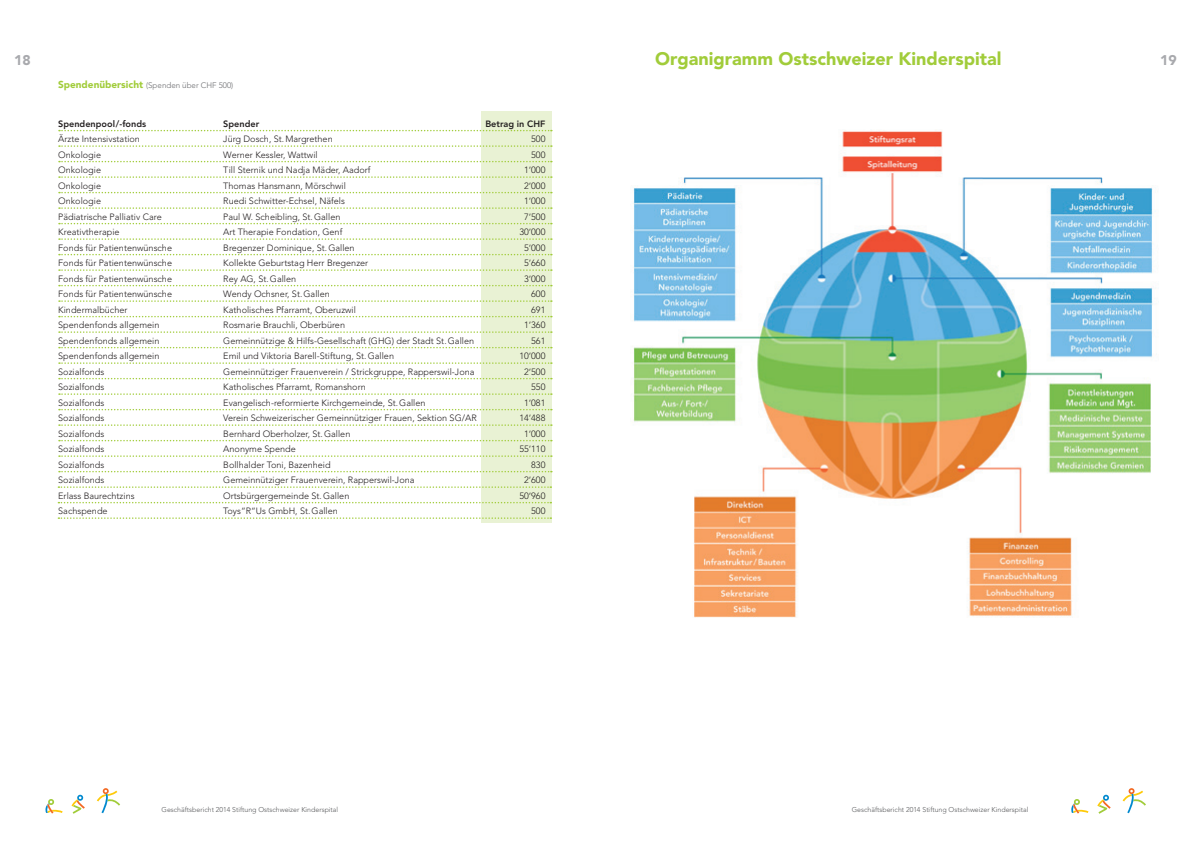
<style>
.page{position:relative;width:1191px;height:842px;background:#fff}
.page>*{position:absolute;margin:0;border:0;box-sizing:border-box;transform-origin:0 0}
.t1{font:900 18px "Avenir LT Std";color:#a1cc3a}
.t2{font:900 14px "Avenir LT Std";color:#a8a9ad}
.t3{font:300 9.1px "Avenir LT Std";color:#231f20}
.t4{font:800 9.1px "Avenir LT Std";color:#231f20}
.t5{font:300 8px "Avenir LT Std";color:#6c6d70}
.t6{font:300 7px "Avenir LT Std";color:#57585a}
.s1{font-weight:900;font-size:10px;color:#a1cc3a}
</style>
<div class="page">
<svg style="left:1071px;top:799px;width:17px;height:14px"></svg>
<svg style="left:1097px;top:795px;width:13px;height:19px"></svg>
<svg style="left:1122px;top:788px;width:24px;height:25px"></svg>
<div style="left:481px;top:111px;width:70px;height:412px;background:#e9f2d4"></div>
<svg style="left:59px;top:130px;width:493px;height:1px"></svg>
<svg style="left:59px;top:145px;width:493px;height:2px"></svg>
<svg style="left:59px;top:161px;width:493px;height:1px"></svg>
<svg style="left:59px;top:176px;width:493px;height:2px"></svg>
<svg style="left:59px;top:192px;width:493px;height:1px"></svg>
<svg style="left:59px;top:207px;width:493px;height:2px"></svg>
<svg style="left:59px;top:223px;width:493px;height:1px"></svg>
<svg style="left:59px;top:238px;width:493px;height:2px"></svg>
<svg style="left:59px;top:254px;width:493px;height:1px"></svg>
<svg style="left:59px;top:269px;width:493px;height:2px"></svg>
<svg style="left:59px;top:285px;width:493px;height:1px"></svg>
<svg style="left:59px;top:300px;width:493px;height:2px"></svg>
<svg style="left:59px;top:316px;width:493px;height:1px"></svg>
<svg style="left:59px;top:331px;width:493px;height:2px"></svg>
<svg style="left:59px;top:347px;width:493px;height:1px"></svg>
<svg style="left:59px;top:362px;width:493px;height:2px"></svg>
<svg style="left:59px;top:378px;width:493px;height:1px"></svg>
<svg style="left:59px;top:393px;width:493px;height:2px"></svg>
<svg style="left:59px;top:409px;width:493px;height:1px"></svg>
<svg style="left:59px;top:424px;width:493px;height:2px"></svg>
<svg style="left:59px;top:440px;width:493px;height:1px"></svg>
<svg style="left:59px;top:455px;width:493px;height:2px"></svg>
<svg style="left:58px;top:486px;width:493px;height:2px"></svg>
<svg style="left:58px;top:517px;width:493px;height:2px"></svg>
<svg style="left:59px;top:471px;width:493px;height:1px"></svg>
<svg style="left:58px;top:502px;width:493px;height:1px"></svg>
<img style="left:632px;top:130px;width:524px;height:488px">
<svg style="left:45px;top:799px;width:18px;height:14px"></svg>
<svg style="left:72px;top:795px;width:13px;height:19px"></svg>
<svg style="left:97px;top:788px;width:23px;height:25px"></svg>
<h2 class="t2" style="left:14px;top:51px;width:18px">18</h2>
<h1 class="t1" style="left:655px;top:47px;width:348px">Organigramm Ostschweizer Kinderspital</h1>
<h2 class="t2" style="left:1160px;top:51px;width:18px">19</h2>
<p class="t5" style="left:58px;top:80px;width:177px"><span class="s1">Spendenübersicht</span> (Spenden über CHF 500)</p>
<p class="t4" style="left:58px;top:118px;width:89px">Spendenpool/-fonds</p>
<p class="t4" style="left:223px;top:118px;width:37px">Spender</p>
<p class="t4" style="left:485px;top:118px;width:61px">Betrag in CHF</p>
<p class="t3" style="left:58px;top:134px;width:83px">Ärzte Intensivstation</p>
<p class="t3" style="left:223px;top:134px;width:111px">Jürg Dosch, St.Margrethen</p>
<p class="t3" style="left:531px;top:134px;width:16px">500</p>
<p class="t3" style="left:58px;top:149px;width:44px">Onkologie</p>
<p class="t3" style="left:223px;top:149px;width:96px">Werner Kessler, Wattwil</p>
<p class="t3" style="left:531px;top:149px;width:16px">500</p>
<p class="t3" style="left:58px;top:165px;width:44px">Onkologie</p>
<p class="t3" style="left:223px;top:165px;width:149px">Till Sternik und Nadja Mäder, Aadorf</p>
<p class="t3" style="left:524px;top:165px;width:23px">1‘000</p>
<p class="t3" style="left:58px;top:180px;width:44px">Onkologie</p>
<p class="t3" style="left:223px;top:180px;width:124px">Thomas Hansmann, Mörschwil</p>
<p class="t3" style="left:524px;top:180px;width:23px">2‘000</p>
<p class="t3" style="left:58px;top:196px;width:44px">Onkologie</p>
<p class="t3" style="left:223px;top:196px;width:123px">Ruedi Schwitter-Echsel, Näfels</p>
<p class="t3" style="left:524px;top:196px;width:23px">1‘000</p>
<p class="t3" style="left:58px;top:211px;width:105px">Pädiatrische Palliativ Care</p>
<p class="t3" style="left:223px;top:211px;width:119px">Paul W. Scheibling, St.Gallen</p>
<p class="t3" style="left:524px;top:211px;width:23px">7‘500</p>
<p class="t3" style="left:58px;top:227px;width:63px">Kreativtherapie</p>
<p class="t3" style="left:223px;top:227px;width:121px">Art Therapie Fondation, Genf</p>
<p class="t3" style="left:519px;top:227px;width:28px">30‘000</p>
<p class="t3" style="left:58px;top:242px;width:115px">Fonds für Patientenwünsche</p>
<p class="t3" style="left:223px;top:242px;width:133px">Bregenzer Dominique, St.Gallen</p>
<p class="t3" style="left:524px;top:242px;width:23px">5‘000</p>
<p class="t3" style="left:58px;top:258px;width:115px">Fonds für Patientenwünsche</p>
<p class="t3" style="left:223px;top:258px;width:146px">Kollekte Geburtstag Herr Bregenzer</p>
<p class="t3" style="left:524px;top:258px;width:23px">5‘660</p>
<p class="t3" style="left:58px;top:273px;width:115px">Fonds für Patientenwünsche</p>
<p class="t3" style="left:223px;top:273px;width:74px">Rey AG, St.Gallen</p>
<p class="t3" style="left:524px;top:273px;width:23px">3‘000</p>
<p class="t3" style="left:58px;top:289px;width:115px">Fonds für Patientenwünsche</p>
<p class="t3" style="left:223px;top:289px;width:108px">Wendy Ochsner, St.Gallen</p>
<p class="t3" style="left:531px;top:289px;width:16px">600</p>
<p class="t3" style="left:58px;top:304px;width:71px">Kindermalbücher</p>
<p class="t3" style="left:223px;top:304px;width:134px">Katholisches Pfarramt, Oberuzwil</p>
<p class="t3" style="left:531px;top:304px;width:16px">691</p>
<p class="t3" style="left:58px;top:320px;width:103px">Spendenfonds allgemein</p>
<p class="t3" style="left:223px;top:320px;width:123px">Rosmarie Brauchli, Oberbüren</p>
<p class="t3" style="left:524px;top:320px;width:23px">1‘360</p>
<p class="t3" style="left:58px;top:335px;width:103px">Spendenfonds allgemein</p>
<p class="t3" style="left:223px;top:335px;width:252px">Gemeinnützige &amp; Hilfs-Gesellschaft (GHG) der Stadt St.Gallen</p>
<p class="t3" style="left:531px;top:335px;width:16px">561</p>
<p class="t3" style="left:58px;top:351px;width:103px">Spendenfonds allgemein</p>
<p class="t3" style="left:223px;top:351px;width:172px">Emil und Viktoria Barell-Stiftung, St.Gallen</p>
<p class="t3" style="left:519px;top:351px;width:28px">10‘000</p>
<p class="t3" style="left:58px;top:366px;width:48px">Sozialfonds</p>
<p class="t3" style="left:223px;top:366px;width:253px">Gemeinnütziger Frauenverein / Strickgruppe, Rapperswil-Jona</p>
<p class="t3" style="left:524px;top:366px;width:23px">2‘500</p>
<p class="t3" style="left:58px;top:382px;width:48px">Sozialfonds</p>
<p class="t3" style="left:223px;top:382px;width:144px">Katholisches Pfarramt, Romanshorn</p>
<p class="t3" style="left:531px;top:382px;width:16px">550</p>
<p class="t3" style="left:58px;top:397px;width:48px">Sozialfonds</p>
<p class="t3" style="left:223px;top:397px;width:204px">Evangelisch-reformierte Kirchgemeinde, St.Gallen</p>
<p class="t3" style="left:524px;top:397px;width:23px">1‘081</p>
<p class="t3" style="left:58px;top:413px;width:48px">Sozialfonds</p>
<p class="t3" style="left:223px;top:413px;width:255px">Verein Schweizerischer Gemeinnütziger Frauen, Sektion SG/AR</p>
<p class="t3" style="left:519px;top:413px;width:28px">14‘488</p>
<p class="t3" style="left:58px;top:428px;width:48px">Sozialfonds</p>
<p class="t3" style="left:223px;top:428px;width:129px">Bernhard Oberholzer, St.Gallen</p>
<p class="t3" style="left:524px;top:428px;width:23px">1‘000</p>
<p class="t3" style="left:58px;top:444px;width:48px">Sozialfonds</p>
<p class="t3" style="left:223px;top:444px;width:74px">Anonyme Spende</p>
<p class="t3" style="left:519px;top:444px;width:28px">55‘110</p>
<p class="t3" style="left:58px;top:459px;width:48px">Sozialfonds</p>
<p class="t3" style="left:223px;top:459px;width:109px">Bollhalder Toni, Bazenheid</p>
<p class="t3" style="left:531px;top:459px;width:16px">830</p>
<p class="t3" style="left:58px;top:475px;width:48px">Sozialfonds</p>
<p class="t3" style="left:223px;top:475px;width:193px">Gemeinnütziger Frauenverein, Rapperswil-Jona</p>
<p class="t3" style="left:524px;top:475px;width:23px">2‘600</p>
<p class="t3" style="left:58px;top:490px;width:78px">Erlass Baurechtzins</p>
<p class="t3" style="left:223px;top:490px;width:128px">Ortsbürgergemeinde St.Gallen</p>
<p class="t3" style="left:519px;top:490px;width:28px">50‘960</p>
<p class="t3" style="left:58px;top:506px;width:51px">Sachspende</p>
<p class="t3" style="left:223px;top:506px;width:116px">Toys“R“Us GmbH, St.Gallen</p>
<p class="t3" style="left:531px;top:506px;width:16px">500</p>
<p class="t6" style="left:162px;top:806px;width:178px">Geschäftsbericht 2014 Stiftung Ostschweizer Kinderspital</p>
<p class="t6" style="left:852px;top:806px;width:178px">Geschäftsbericht 2014 Stiftung Ostschweizer Kinderspital</p>
</div>
